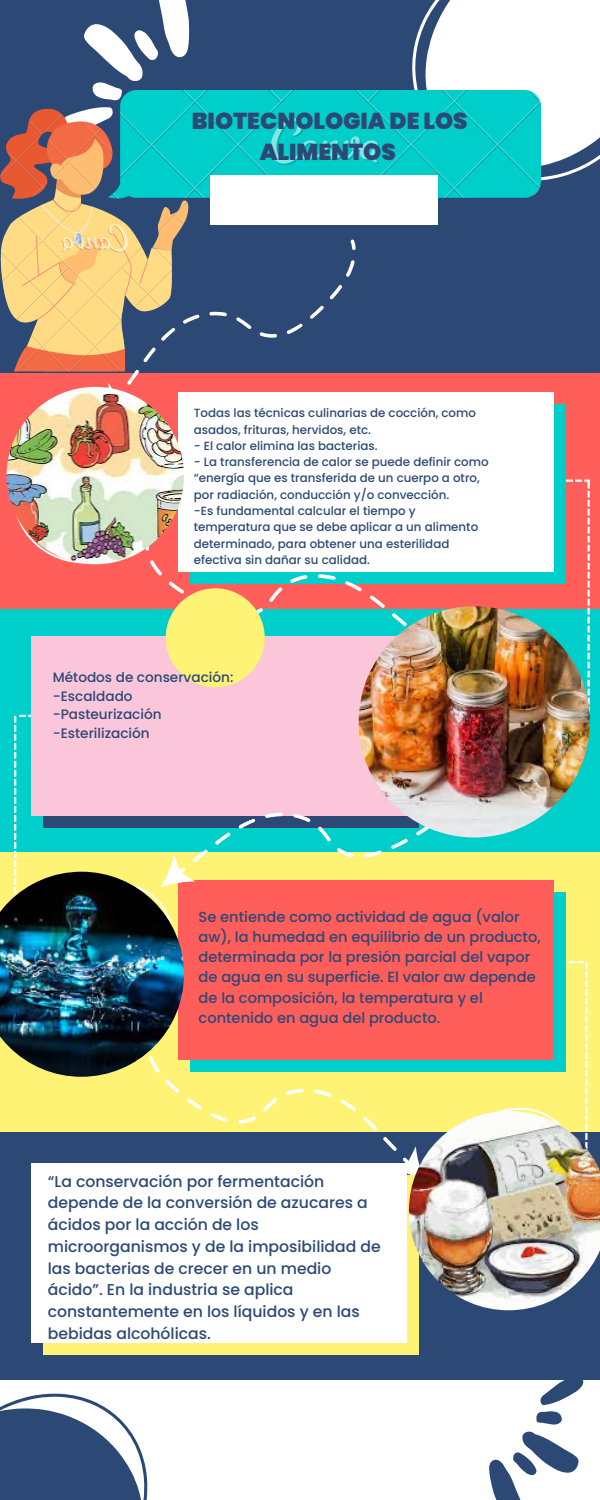
<style>
.page{position:relative;width:600px;height:1500px;background:#2c4975}
.page>*{position:absolute;margin:0;border:0;box-sizing:border-box;transform-origin:0 0}
.t1{font:900 23px/31.5px "Poppins";color:#2c4975;text-align:center}
.t2{font:500 15.6px/21.8px "Poppins";color:#2c4975}
.t3{font:500 14.6px/20.2px "Poppins";color:#2c4975}
.t4{font:500 13.6px "Poppins";color:#2c4975}
.t5{font:500 11.8px/16.3px "Poppins";color:#2c4975}
</style>
<div class="page">
<svg style="left:84px;top:0;width:106px;height:108px"></svg>
<img style="left:0;top:108px;width:189px;height:264px">
<div style="left:0;top:592px;width:600px;height:260px;background:#00cecb"></div>
<div style="left:0;top:373px;width:600px;height:236px;background:#ff5e5b"></div>
<svg style="left:412px;top:0;width:188px;height:181px;background:#dfe7ec"></svg>
<img style="left:109px;top:90px;width:431px;height:108px">
<div style="left:210px;top:176px;width:228px;height:49px;background:#fff"></div>
<svg style="left:117px;top:216px;width:239px;height:161px"></svg>
<div style="left:0;top:852px;width:600px;height:280px;background:#fff376"></div>
<div style="left:0;top:1381px;width:600px;height:119px;background:#fff"></div>
<svg style="left:165px;top:1079px;width:191px;height:45px"></svg>
<div style="left:178px;top:392px;width:376px;height:180px;background:#fff"></div>
<svg style="left:13px;top:377px;width:171px;height:186px"></svg>
<svg style="left:142px;top:508px;width:207px;height:128px"></svg>
<div style="left:31px;top:636px;width:376px;height:180px;background:#fbc6da"></div>
<div style="left:43px;top:1175px;width:376px;height:180px;background:#fff376"></div>
<div style="left:31px;top:1163px;width:376px;height:180px;background:#fff"></div>
<svg style="left:0;top:1393px;width:147px;height:107px"></svg>
<div style="left:190px;top:892px;width:376px;height:180px;background:#00cecb"></div>
<div style="left:178px;top:880px;width:376px;height:180px;background:#ff5e5b"></div>
<svg style="left:349px;top:480px;width:241px;height:314px"></svg>
<svg style="left:231px;top:751px;width:228px;height:107px"></svg>
<svg style="left:14px;top:715px;width:217px;height:167px"></svg>
<svg style="left:475px;top:1380px;width:125px;height:120px"></svg>
<svg style="left:363px;top:961px;width:225px;height:251px"></svg>
<div style="left:166px;top:588px;width:99px;height:99px;background:#fff376;border-radius:50%"></div>
<img style="left:7px;top:387px;width:177px;height:177px;border-radius:50%">
<img style="left:359px;top:606px;width:231px;height:231px;border-radius:50%">
<img style="left:0;top:872px;width:184px;height:205px">
<img style="left:409px;top:1111px;width:191px;height:199px">
<p class="t1" style="left:192px;top:105px;width:277px">BIOTECNOLOGIA DE LOS<br>ALIMENTOS</p>
<p class="t5" style="left:194px;top:405px;width:284px">Todas las técnicas culinarias de cocción, como asados, frituras, hervidos, etc.</p>
<p class="t5" style="left:194px;top:438px;width:185px">- El calor elimina las bacterias.</p>
<p class="t5" style="left:194px;top:454px;width:296px">- La transferencia de calor se puede definir como “energía que es transferida de un cuerpo a otro, por radiación, conducción y/o convección.</p>
<p class="t5" style="left:194px;top:503px;width:286px">-Es fundamental calcular el tiempo y temperatura que se debe aplicar a un alimento determinado, para obtener una esterilidad efectiva sin dañar su calidad.</p>
<p class="t4" style="left:53px;top:668px;width:182px">Métodos de conservación:</p>
<p class="t4" style="left:53px;top:686px;width:81px">-Escaldado</p>
<p class="t4" style="left:53px;top:705px;width:110px">-Pasteurización</p>
<p class="t4" style="left:53px;top:724px;width:98px">-Esterilización</p>
<p class="t3" style="left:199px;top:906px;width:344px">Se entiende como actividad de agua (valor aw), la humedad en equilibrio de un producto, determinada por la presión parcial del vapor de agua en su superficie. El valor aw depende de la composición, la temperatura y el contenido en agua del producto.</p>
<p class="t2" style="left:48px;top:1170px;width:334px">“La conservación por fermentación depende de la conversión de azucares a ácidos por la acción de los microorganismos y de la imposibilidad de las bacterias de crecer en un medio ácido”. En la industria se aplica constantemente en los líquidos y en las bebidas alcohólicas.</p>
</div>
